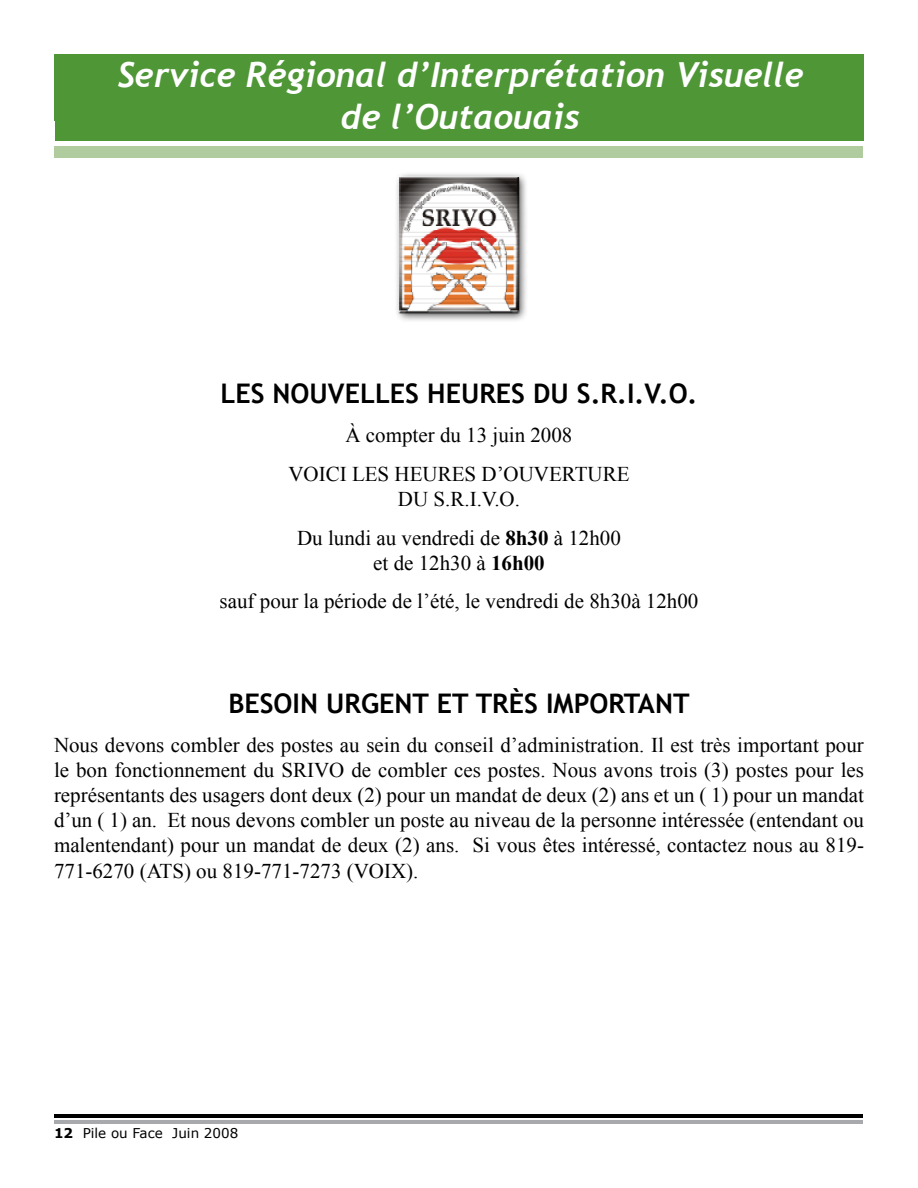
<style>
.page{position:relative;width:918px;height:1188px;background:#fff}
.page>*{position:absolute;margin:0;border:0;box-sizing:border-box;transform-origin:0 0}
.t1{font:italic 700 34.5px/41.4px "Trebuchet";color:#fff;text-align:center}
.t2{font:700 27px "Trebuchet MS";color:#000}
.t3{font:21px/25.2px "Times New Roman";color:#000;text-align:center}
.t4{font:13.5px "Verdana";color:#000}
.s1{font-weight:700}
</style>
<div class="page">
<hr style="left:55px;top:1115px;width:808px;height:3px;background:#000">
<hr style="left:55px;top:1120px;width:808px;height:3px;background:#a7a9ac">
<div style="left:54px;top:146px;width:808px;height:11px;background:#b0cc9f"></div>
<div style="left:391px;top:167px;width:136px;height:153px;background:#000;opacity:.75"></div>
<div style="left:56px;top:54px;width:808px;height:86px;background:#4f9636"></div>
<h1 class="t1" style="left:117px;top:55px;width:688px">Service Régional d’Interprétation Visuelle de l’Outaouais</h1>
<h1 class="t1" style="left:321px;top:63px;width:277px">Titre de l’article</h1>
<p class="t2" style="left:220px;top:377px;width:479px">LES NOUVELLES HEURES DU S.R.I.V.O.</p>
<p class="t3" style="left:288px;top:415px;width:343px;line-height:38.7px">À compter du 13 juin 2008<br>VOICI LES HEURES D’OUVERTURE</p>
<p class="t3" style="left:297px;top:479px;width:325px;line-height:38.7px">DU S.R.I.V.O.<br>Du lundi au vendredi de <span class="s1">8h30</span> à 12h00</p>
<p class="t3" style="left:220px;top:543px;width:480px;line-height:38.7px">et de 12h30 à <span class="s1">16h00<br></span>sauf pour la période de l’été, le vendredi de 8h30à 12h00</p>
<p class="t2" style="left:228px;top:686px;width:463px">BESOIN URGENT ET TRÈS IMPORTANT</p>
<p class="t3" style="left:54px;top:732px;width:812px;text-align:justify">Nous devons combler des postes au sein du conseil d’administration. Il est très important pour le bon fonctionnement du SRIVO de combler ces postes. Nous avons trois (3) postes pour les représentants des usagers dont deux (2) pour un mandat de deux (2) ans et un ( 1) pour un mandat d’un ( 1) an. Et nous devons combler un poste au niveau de la personne intéressée (entendant ou malentendant) pour un mandat de deux (2) ans. Si vous êtes intéressé, contactez nous au 819- 771-6270 (ATS) ou 819-771-7273 (VOIX).</p>
<p class="t4" style="left:54px;top:1125px;width:186px"><span class="s1">12</span> Pile ou Face Juin 2008</p>
</div>
